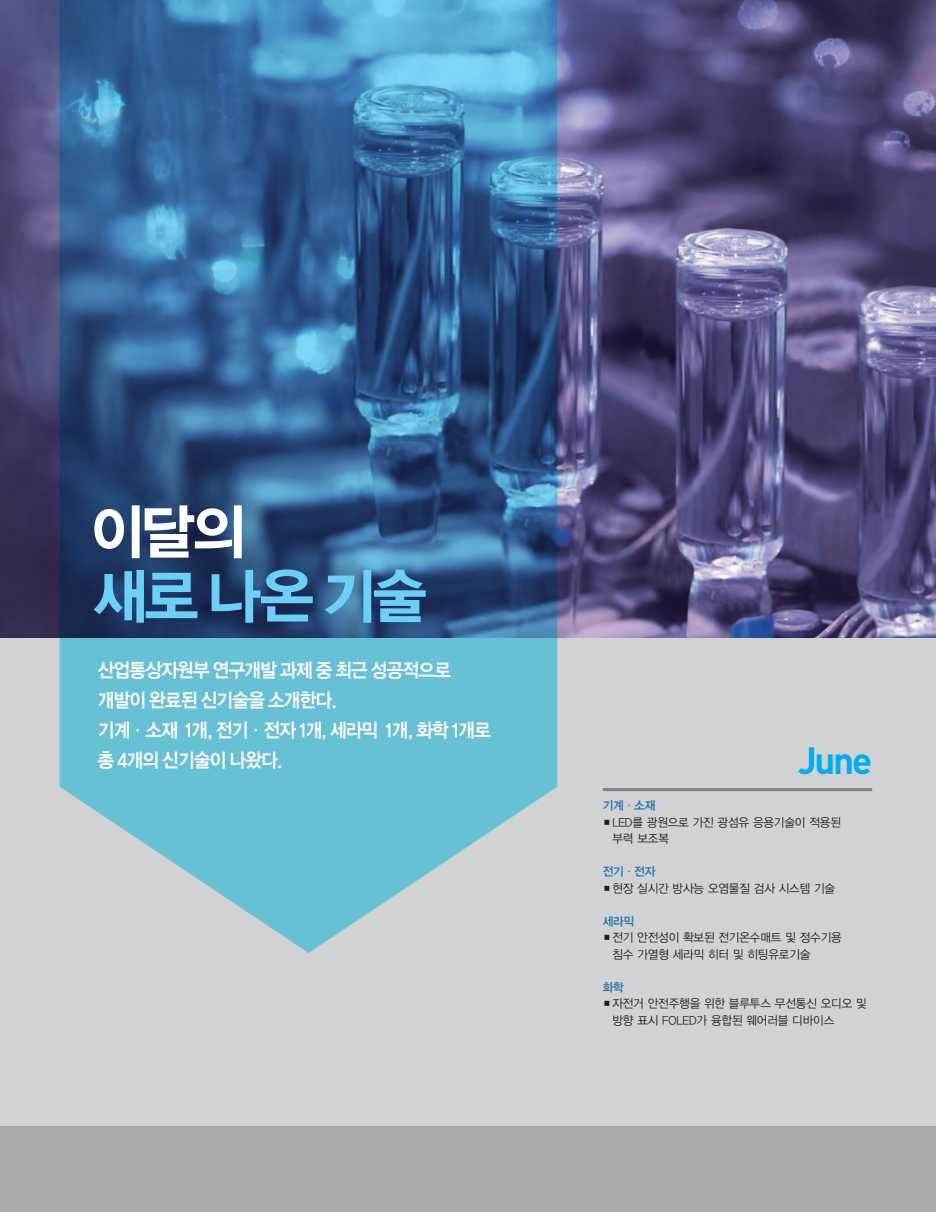
<style>
.page{position:relative;width:936px;height:1212px;background:#fff}
.page>*{position:absolute;margin:0;border:0;box-sizing:border-box;transform-origin:0 0}
.t1{font:60px "YDVYGO Std 15";color:#6bcff6}
.t2{font:60px "YDVYGO Std 15";color:#fff}
.t3{font:700 37.5px "DIN";color:#00aeef}
.t4{font:19.5px/30px "YDVYGO Std 14";letter-spacing:-.035em;color:#fff;scale:.92 1}
.t5{font:12px/16.5px "YDVYGO Std 12";letter-spacing:-.01em;color:#231f20;scale:.96 1}
.t6{font:12px "YDVYGO Std 14";letter-spacing:-.01em;color:#2b77ac;scale:.96 1}
</style>
<div class="page">
<img style="left:0;top:0;width:935px;height:639px">
<div style="left:0;top:639px;width:935px;height:488px;background:#d1d2d4"></div>
<svg style="left:60px;top:0;width:497px;height:953px;background:#4e83a7"></svg>
<hr style="left:602px;top:788px;width:270px;height:3px;background:#808285">
<div style="left:0;top:1127px;width:935px;height:85px;background:#a8a9ad"></div>
<h1 class="t2" style="left:90px;top:501px;width:157px">이달의</h1>
<h1 class="t1" style="left:94px;top:566px;width:335px">새로 나온 기술</h1>
<h3 class="t4" style="left:98px;top:656px;width:429px">산업통상자원부 연구개발 과제 중 최근 성공적으로 개발이 완료된 신기술을 소개한다.<br>기계ㆍ소재 1개, 전기ㆍ전자 1개, 세라믹 1개, 화학 1개로 총 4개의 신기술이 나왔다.</h3>
<h2 class="t3" style="left:798px;top:739px;width:76px">June</h2>
<p class="t6" style="left:602px;top:799px;width:56px">기계ㆍ소재</p>
<p class="t5" style="left:612px;top:814px;width:239px;text-indent:-11px">■LED를 광원으로 가진 광섬유 응용기술이 적용된 부력 보조복</p>
<p class="t6" style="left:602px;top:865px;width:56px">전기ㆍ전자</p>
<p class="t5" style="left:601px;top:880px;width:244px">■현장 실시간 방사능 오염물질 검사 시스템 기술</p>
<p class="t6" style="left:602px;top:915px;width:34px">세라믹</p>
<p class="t5" style="left:612px;top:929px;width:240px;text-indent:-11px">■전기 안전성이 확보된 전기온수매트 및 정수기용 침수 가열형 세라믹 히터 및 히팅유로기술</p>
<p class="t6" style="left:602px;top:981px;width:23px">화학</p>
<p class="t5" style="left:612px;top:995px;width:266px;text-indent:-11px">■자전거 안전주행을 위한 블루투스 무선통신 오디오 및 방향 표시 FOLED가 융합된 웨어러블 디바이스</p>
</div>
